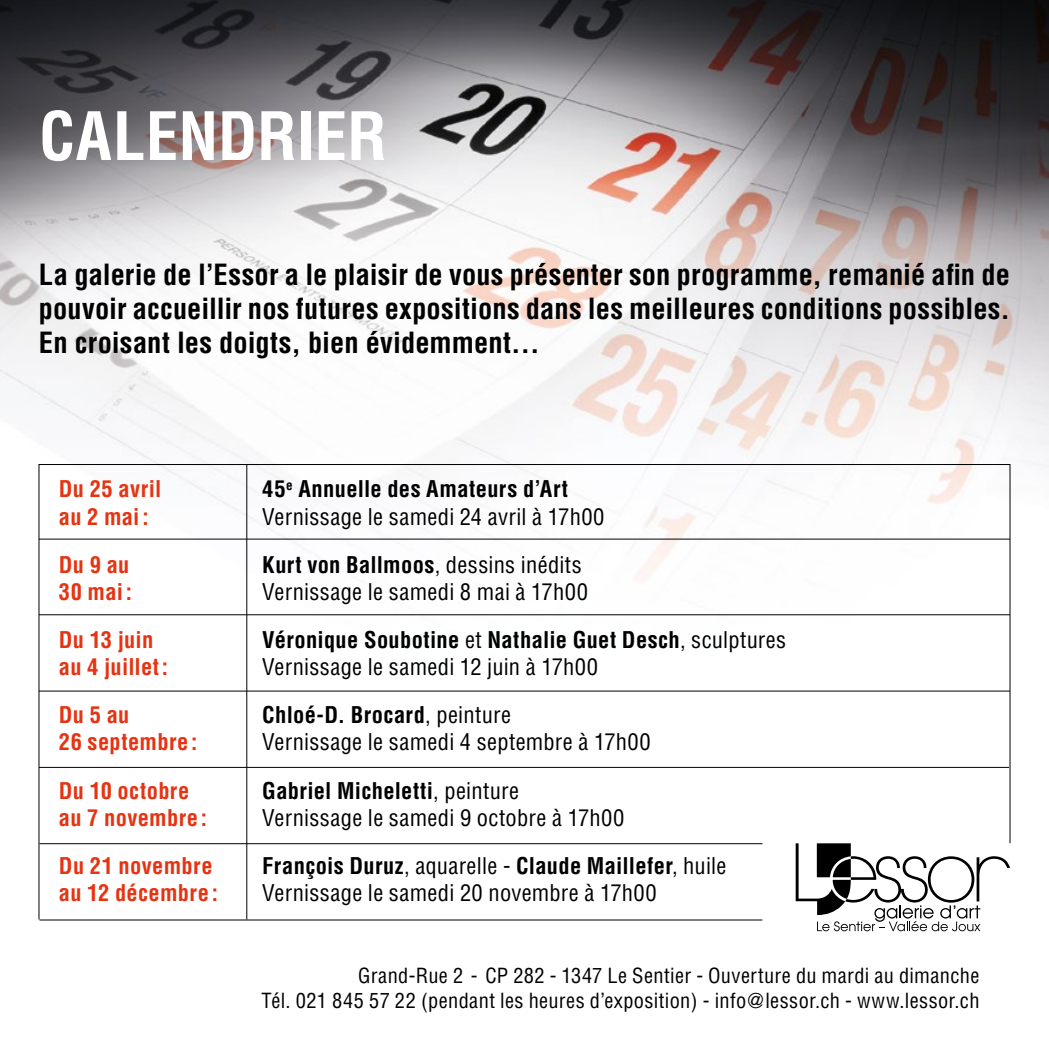
<style>
.page{position:relative;width:1049px;height:1049px;background:#fff}
.page>*{position:absolute;margin:0;border:0;box-sizing:border-box;transform-origin:0 0}
.t1{font:700 condensed 65px "Helvetica";color:#fff}
.t2{font:700 condensed 28.5px/34.2px "Helvetica";color:#000;text-align:justify}
.t3{font:700 condensed 22.5px "Helvetica";letter-spacing:.015em;color:#000}
.t4{font:condensed 22.5px "Helvetica";letter-spacing:.015em;color:#000}
.t5{font:700 condensed 22.5px "Helvetica";letter-spacing:.015em;color:#e63312}
.t6{font:condensed 20.25px/24.5px "Helvetica";letter-spacing:.02em;color:#000;text-align:right}
.s1{font-weight:400}
</style>
<div class="page">
<img style="left:0;top:0;width:1049px;height:756px">
<svg style="left:796px;top:843px;width:214px;height:88px"></svg>
<hr style="left:39px;top:464px;width:971px;height:1px;background:#000">
<hr style="left:39px;top:539px;width:971px;height:1px;background:#000">
<hr style="left:39px;top:614px;width:971px;height:1px;background:#000">
<hr style="left:39px;top:690px;width:971px;height:1px;background:#000">
<hr style="left:39px;top:767px;width:970px;height:1px;background:#000">
<hr style="left:39px;top:843px;width:723px;height:1px;background:#000">
<hr style="left:39px;top:919px;width:723px;height:1px;background:#000">
<hr style="left:38px;top:464px;width:1px;height:455px;background:#000">
<hr style="left:246px;top:464px;width:1px;height:455px;background:#000">
<hr style="left:1009px;top:464px;width:1px;height:379px;background:#000">
<h1 class="t1" style="left:39px;top:96px;width:349px">CALENDRIER</h1>
<p class="t2" style="left:39px;top:257px;width:972px">La galerie de l’Essor a le plaisir de vous présenter son programme, remanié afin de pouvoir accueillir nos futures expositions dans les meilleures conditions possibles.<br>En croisant les doigts, bien évidemment…</p>
<p class="t5" style="left:59px;top:475px;width:104px">Du 25 avril</p>
<p class="t3" style="left:262px;top:475px;width:307px">45<sup>e</sup> Annuelle des Amateurs d’Art</p>
<p class="t5" style="left:59px;top:502px;width:91px">au 2 mai:</p>
<p class="t4" style="left:262px;top:502px;width:344px">Vernissage le samedi 24 avril à 17h00</p>
<p class="t5" style="left:59px;top:550px;width:72px">Du 9 au</p>
<p class="t3" style="left:262px;top:550px;width:321px">Kurt von Ballmoos<span class="s1">, dessins inédits</span></p>
<p class="t5" style="left:59px;top:577px;width:75px">30 mai:</p>
<p class="t4" style="left:262px;top:577px;width:327px">Vernissage le samedi 8 mai à 17h00</p>
<p class="t5" style="left:59px;top:626px;width:96px">Du 13 juin</p>
<p class="t3" style="left:262px;top:626px;width:525px">Véronique Soubotine <span class="s1">et</span> Nathalie Guet Desch<span class="s1">, sculptures</span></p>
<p class="t5" style="left:59px;top:653px;width:111px">au 4 juillet:</p>
<p class="t4" style="left:262px;top:653px;width:337px">Vernissage le samedi 12 juin à 17h00</p>
<p class="t5" style="left:59px;top:701px;width:72px">Du 5 au</p>
<p class="t3" style="left:262px;top:701px;width:250px">Chloé-D. Brocard<span class="s1">, peinture</span></p>
<p class="t5" style="left:59px;top:728px;width:140px">26 septembre:</p>
<p class="t4" style="left:262px;top:728px;width:390px">Vernissage le samedi 4 septembre à 17h00</p>
<p class="t5" style="left:59px;top:776px;width:132px">Du 10 octobre</p>
<p class="t3" style="left:262px;top:776px;width:258px">Gabriel Micheletti<span class="s1">, peinture</span></p>
<p class="t5" style="left:59px;top:803px;width:150px">au 7 novembre:</p>
<p class="t4" style="left:262px;top:803px;width:363px">Vernissage le samedi 9 octobre à 17h00</p>
<p class="t5" style="left:59px;top:851px;width:155px">Du 21 novembre</p>
<p class="t3" style="left:262px;top:851px;width:466px">François Duruz<span class="s1">, aquarelle -</span> Claude Maillefer<span class="s1">, huile</span></p>
<p class="t5" style="left:59px;top:878px;width:161px">au 12 décembre:</p>
<p class="t4" style="left:262px;top:878px;width:396px">Vernissage le samedi 20 novembre à 17h00</p>
<p class="t6" style="left:262px;top:963px;width:719px">Grand-Rue 2 - CP 282 - 1347 Le Sentier - Ouverture du mardi au dimanche<br>Tél. 021 845 57 22 (pendant les heures d’exposition) - info@lessor.ch - www.lessor.ch</p>
</div>
